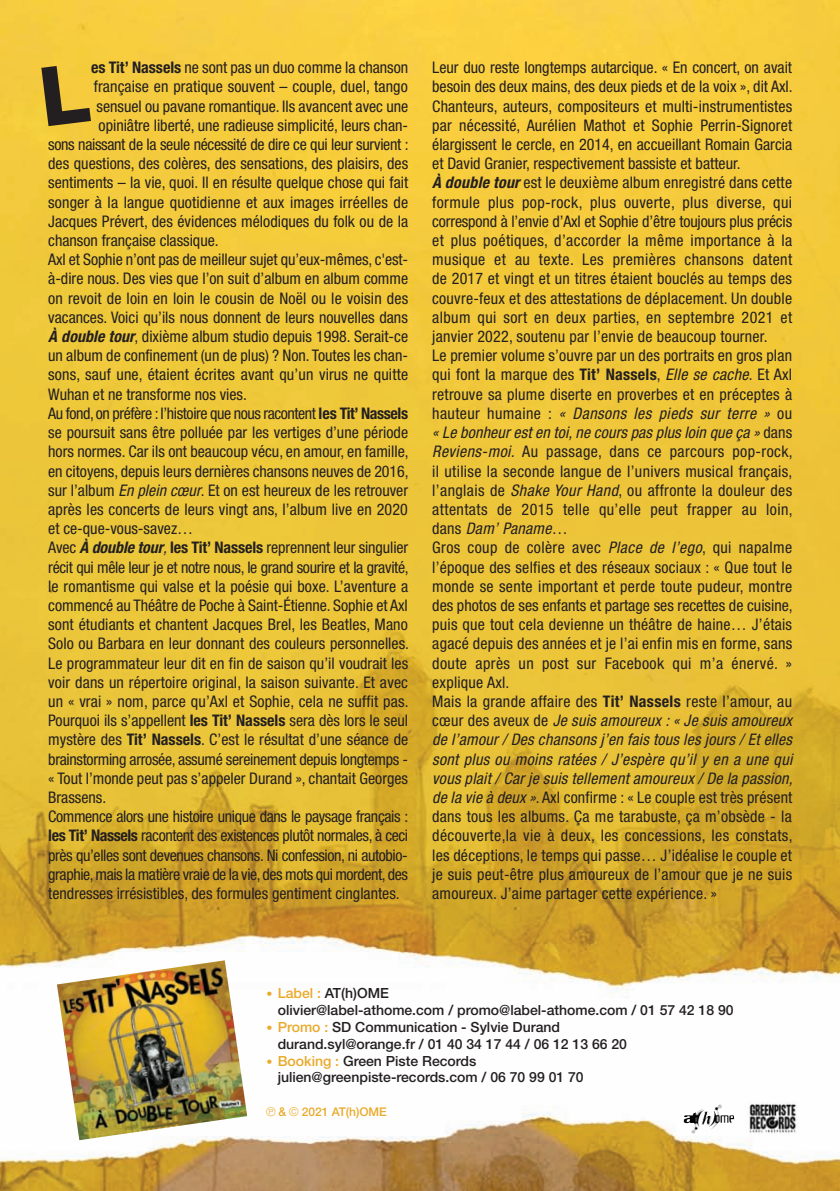
<style>
.page{position:relative;width:840px;height:1191px;background:#fff}
.page>*{position:absolute;margin:0;border:0;box-sizing:border-box;transform-origin:0 0}
.t1{font:condensed 16px/19.2px "Helvetica Neue";color:#231f20}
.t2{font:condensed 16px "Helvetica Neue";letter-spacing:-.025em;color:#231f20}
.t3{font:condensed 16px "Helvetica Neue";letter-spacing:-.02em;color:#231f20}
.t4{font:500 14px/16.8px "Helvetica Neue";color:#231f20}
.t5{font:500 12px "Helvetica Neue";color:#eaaa2b}
.s1{font-weight:700}
.s2{font-weight:700;font-style:italic}
.s3{font-style:italic}
.s4{font-size:12px;color:#eaaa2b}
.s5{color:#eaaa2b}
.s6{font-family:"Special";font-weight:400}
</style>
<div class="page">
<img style="left:0;top:0;width:839px;height:1191px">
<img style="left:57px;top:960px;width:190px;height:180px">
<img style="left:744px;top:1101px;width:56px;height:35px">
<img style="left:709px;top:1104px;width:13px;height:25px">
<div style="left:41px;top:63px;width:50px;height:63px;background:#f5cb3d"></div>
<p class="t1" style="left:91px;top:59px;width:318px"><span class="s1">es Tit’ Nassels</span> ne sont pas un duo comme la chanson</p>
<p class="t1" style="left:94px;top:78px;width:315px">française en pratique souvent – couple, duel, tango</p>
<p class="t1" style="left:96px;top:98px;width:313px">sensuel ou pavane romantique. Ils avancent avec une</p>
<p class="t1" style="left:98px;top:117px;width:311px">opiniâtre liberté, une radieuse simplicité, leurs chan-</p>
<p class="t3" style="left:48px;top:139px;width:362px">sons naissant de la seule nécessité de dire ce qui leur survient :</p>
<p class="t1" style="left:48px;top:155px;width:361px">des questions, des colères, des sensations, des plaisirs, des</p>
<p class="t1" style="left:48px;top:174px;width:361px">sentiments – la vie, quoi. Il en résulte quelque chose qui fait</p>
<p class="t1" style="left:48px;top:194px;width:361px">songer à la langue quotidienne et aux images irréelles de</p>
<p class="t1" style="left:48px;top:213px;width:361px">Jacques Prévert, des évidences mélodiques du folk ou de la</p>
<p class="t1" style="left:48px;top:232px;width:172px">chanson française classique.</p>
<p class="t1" style="left:48px;top:251px;width:361px">Axl et Sophie n’ont pas de meilleur sujet qu’eux-mêmes, c'est-</p>
<p class="t1" style="left:48px;top:270px;width:361px">à-dire nous. Des vies que l’on suit d’album en album comme</p>
<p class="t1" style="left:48px;top:290px;width:361px">on revoit de loin en loin le cousin de Noël ou le voisin des</p>
<p class="t1" style="left:48px;top:309px;width:361px">vacances. Voici qu’ils nous donnent de leurs nouvelles dans</p>
<p class="t1" style="left:48px;top:328px;width:361px"><span class="s2">À double tour</span>, dixième album studio depuis 1998. Serait-ce</p>
<p class="t1" style="left:48px;top:347px;width:361px">un album de confinement (un de plus) ? Non. Toutes les chan-</p>
<p class="t1" style="left:48px;top:366px;width:361px">sons, sauf une, étaient écrites avant qu’un virus ne quitte</p>
<p class="t1" style="left:48px;top:386px;width:200px">Wuhan et ne transforme nos vies.</p>
<p class="t2" style="left:48px;top:407px;width:361px">Au fond, on préfère : l’histoire que nous racontent <span class="s1">les Tit’ Nassels</span></p>
<p class="t1" style="left:48px;top:424px;width:361px">se poursuit sans être polluée par les vertiges d’une période</p>
<p class="t1" style="left:48px;top:443px;width:362px">hors normes. Car ils ont beaucoup vécu, en amour, en famille,</p>
<p class="t1" style="left:48px;top:462px;width:362px">en citoyens, depuis leurs dernières chansons neuves de 2016,</p>
<p class="t1" style="left:48px;top:482px;width:361px">sur l’album <span class="s3">En plein cœur</span>. Et on est heureux de les retrouver</p>
<p class="t1" style="left:48px;top:501px;width:361px">après les concerts de leurs vingt ans, l’album live en 2020</p>
<p class="t1" style="left:48px;top:520px;width:146px">et ce-que-vous-savez…</p>
<p class="t1" style="left:48px;top:539px;width:361px">Avec <span class="s2">À double tour</span><span class="s3">,</span> <span class="s1">les Tit’ Nassels</span> reprennent leur singulier</p>
<p class="t3" style="left:48px;top:561px;width:362px">récit qui mêle leur je et notre nous, le grand sourire et la gravité,</p>
<p class="t1" style="left:48px;top:578px;width:361px">le romantisme qui valse et la poésie qui boxe. L’aventure a</p>
<p class="t1" style="left:48px;top:597px;width:361px">commencé au Théâtre de Poche à Saint-Étienne. Sophie et Axl</p>
<p class="t1" style="left:48px;top:616px;width:361px">sont étudiants et chantent Jacques Brel, les Beatles, Mano</p>
<p class="t1" style="left:48px;top:635px;width:362px">Solo ou Barbara en leur donnant des couleurs personnelles.</p>
<p class="t1" style="left:48px;top:654px;width:361px">Le programmateur leur dit en fin de saison qu’il voudrait les</p>
<p class="t1" style="left:48px;top:674px;width:361px">voir dans un répertoire original, la saison suivante. Et avec</p>
<p class="t1" style="left:48px;top:693px;width:361px">un « vrai » nom, parce qu’Axl et Sophie, cela ne suffit pas.</p>
<p class="t1" style="left:48px;top:712px;width:361px">Pourquoi ils s’appellent <span class="s1">les Tit’ Nassels</span> sera dès lors le seul</p>
<p class="t1" style="left:48px;top:731px;width:361px">mystère des <span class="s1">Tit’ Nassels</span>. C’est le résultat d’une séance de</p>
<p class="t3" style="left:48px;top:753px;width:361px">brainstorming arrosée, assumé sereinement depuis longtemps -</p>
<p class="t1" style="left:48px;top:770px;width:361px">« Tout l’monde peut pas s’appeler Durand », chantait Georges</p>
<p class="t1" style="left:48px;top:789px;width:59px">Brassens.</p>
<p class="t2" style="left:48px;top:811px;width:361px">Commence alors une histoire unique dans le paysage français :</p>
<p class="t2" style="left:48px;top:830px;width:361px"><span class="s1">les Tit’ Nassels</span> racontent des existences plutôt normales, à ceci</p>
<p class="t2" style="left:48px;top:849px;width:361px">près qu’elles sont devenues chansons. Ni confession, ni autobio-</p>
<p class="t2" style="left:48px;top:868px;width:361px">graphie, mais la matière vraie de la vie, des mots qui mordent, des</p>
<p class="t1" style="left:48px;top:885px;width:353px">tendresses irrésistibles, des formules gentiment cinglantes.</p>
<p class="t1" style="left:432px;top:59px;width:362px">Leur duo reste longtemps autarcique. « En concert, on avait besoin des deux mains, des deux pieds et de la voix », dit Axl.<br>Chanteurs, auteurs, compositeurs et multi-instrumentistes par nécessité, Aurélien Mathot et Sophie Perrin-Signoret élargissent le cercle, en 2014, en accueillant Romain Garcia et David Granier, respectivement bassiste et batteur.<br><span class="s2">À double tour</span> est le deuxième album enregistré dans cette formule plus pop-rock, plus ouverte, plus diverse, qui correspond à l’envie d’Axl et Sophie d’être toujours plus précis et plus poétiques, d’accorder la même importance à la musique et au texte. Les premières chansons datent de 2017 et vingt et un titres étaient bouclés au temps des couvre-feux et des attestations de déplacement. Un double album qui sort en deux parties, en septembre 2021 et janvier 2022, soutenu par l’envie de beaucoup tourner.<br>Le premier volume s’ouvre par un des portraits en gros plan qui font la marque des <span class="s1">Tit’ Nassels</span>, <span class="s3">Elle se cache</span>. Et Axl retrouve sa plume diserte en proverbes et en préceptes à hauteur humaine : <span class="s3">« Dansons les pieds sur terre »</span> ou <span class="s3">« Le bonheur est en toi, ne cours pas plus loin que ça »</span> dans <span class="s3">Reviens-moi.</span> Au passage, dans ce parcours pop-rock, il utilise la seconde langue de l’univers musical français, l’anglais de <span class="s3">Shake Your Hand</span>, ou affronte la douleur des attentats de 2015 telle qu’elle peut frapper au loin, dans <span class="s3">Dam’ Paname</span>…<br>Gros coup de colère avec <span class="s3">Place de l’ego</span>, qui napalme l’époque des selfies et des réseaux sociaux : « Que tout le monde se sente important et perde toute pudeur, montre des photos de ses enfants et partage ses recettes de cuisine, puis que tout cela devienne un théâtre de haine… J’étais agacé depuis des années et je l’ai enfin mis en forme, sans doute après un post sur Facebook qui m’a énervé. » explique Axl.<br>Mais la grande affaire des <span class="s1">Tit’ Nassels</span> reste l’amour, au cœur des aveux de <span class="s3">Je suis amoureux : « Je suis amoureux de l’amour / Des chansons j’en fais tous les jours / Et elles sont plus ou moins ratées / J’espère qu’il y en a une qui vous plait / Car je suis tellement amoureux / De la passion, de la vie à deux »</span>. Axl confirme : « Le couple est très présent dans tous les albums. Ça me tarabuste, ça m’obsède - la découverte,la vie à deux, les concessions, les constats, les déceptions, le temps qui passe… J’idéalise le couple et je suis peut-être plus amoureux de l’amour que je ne suis amoureux. J’aime partager cette expérience. »</p>
<p class="t4" style="left:277px;top:986px;width:457px;text-indent:-11px"><span class="s4">•</span> <span class="s5">Label :</span> AT(h)OME<br>olivier@label-athome.com / promo@label-athome.com / 01 57 42 18 90</p>
<p class="t4" style="left:277px;top:1020px;width:350px;text-indent:-11px"><span class="s4">•</span> <span class="s5">Promo :</span> SD Communication - Sylvie Durand durand.syl@orange.fr / 01 40 34 17 44 / 06 12 13 66 20</p>
<p class="t4" style="left:277px;top:1053px;width:307px;text-indent:-11px"><span class="s4">•</span> <span class="s5">Booking :</span> Green Piste Records julien@greenpiste-records.com / 06 70 99 01 70</p>
<p class="t5" style="left:266px;top:1107px;width:122px"><span class="s6">®</span> &amp; <span class="s6">©</span> 2021 AT(h)OME</p>
</div>
